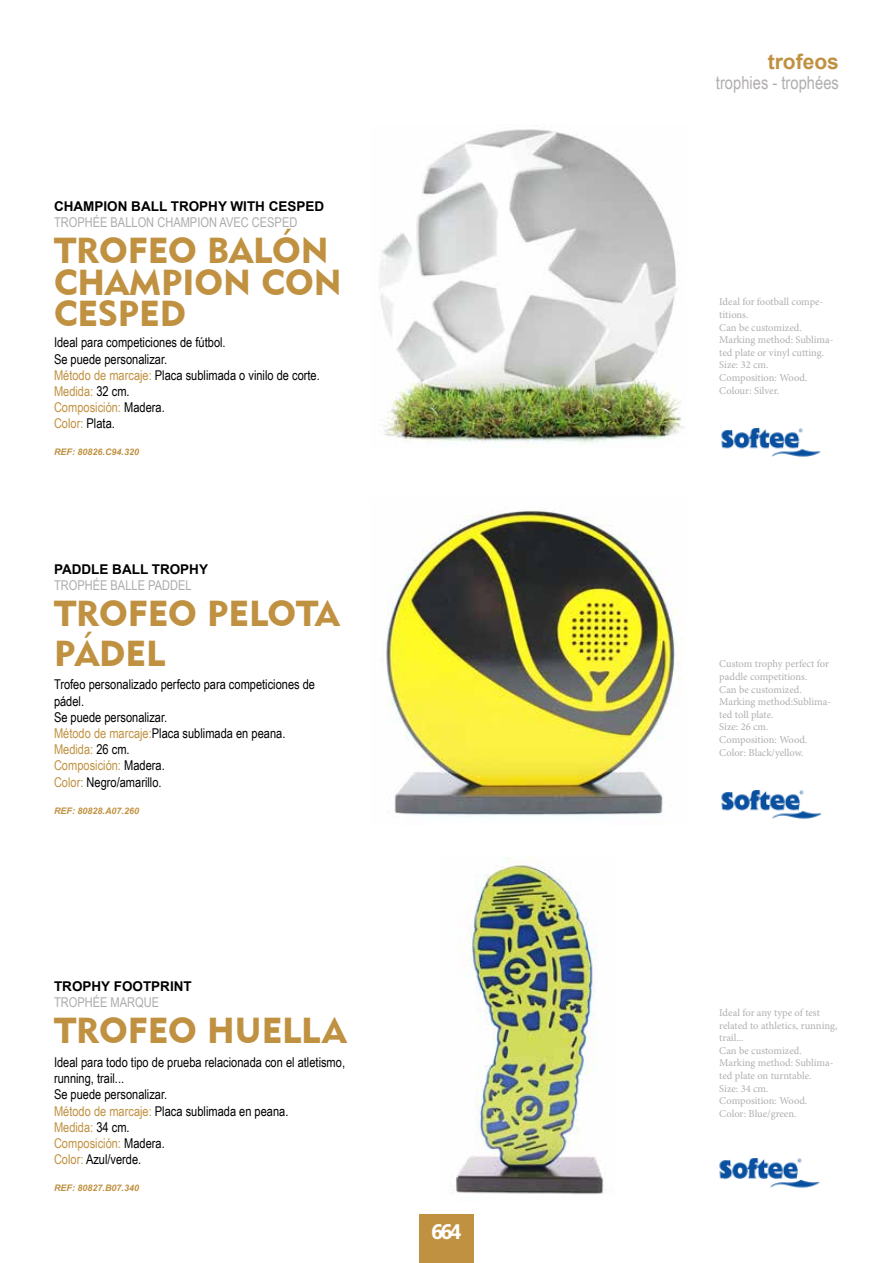
<style>
.page{position:relative;width:893px;height:1263px;background:#fff}
.page>*{position:absolute;margin:0;border:0;box-sizing:border-box;transform-origin:0 0}
.t1{font:36px/31.5px "Geometric 415 BT Black A";color:#c09141}
.t2{font:700 21px "Arial";color:#c09141}
.t3{font:700 21px "Microsoft Phags Pa";color:#fff}
.t4{font:18px "Arial Narrow";color:#b1aeae}
.t5{font:13.5px/16.2px "Arial Narrow";color:#000}
.t6{font:13.5px "Arial Narrow";color:#acacac}
.t7{font:700 13.5px "Arial";color:#000}
.t8{font:10.5px/12.6px "Minion Pro";color:#b1aeae}
.t9{font:italic 700 9px "Arial";color:#c09141}
.s1{color:#c09141}
</style>
<div class="page">
<div style="left:419px;top:1214px;width:55px;height:49px;background:#c09141"></div>
<img style="left:719px;top:1158px;width:101px;height:30px">
<img style="left:386px;top:509px;width:296px;height:307px">
<img style="left:453px;top:857px;width:152px;height:337px">
<img style="left:379px;top:125px;width:305px;height:319px">
<img style="left:721px;top:427px;width:100px;height:30px">
<img style="left:721px;top:789px;width:101px;height:30px">
<p class="t7" style="left:54px;top:197px;width:272px">CHAMPION BALL TROPHY WITH CESPED</p>
<p class="t6" style="left:54px;top:213px;width:245px">TROPHÉE BALLON CHAMPION AVEC CESPED</p>
<h1 class="t1" style="left:54px;top:234px;width:289px">TROFEO BALÓN<br>CHAMPION CON<br>CESPED</h1>
<p class="t5" style="left:54px;top:334px;width:267px">Ideal para competiciones de fútbol.<br>Se puede personalizar.<br><span class="s1">Método de marcaje:</span> Placa sublimada o vinilo de corte.<br><span class="s1">Medida:</span> 32 cm.<br><span class="s1">Composición:</span> Madera.<br><span class="s1">Color:</span> Plata.</p>
<p class="t9" style="left:54px;top:446px;width:87px">REF: 80826.C94.320</p>
<p class="t7" style="left:54px;top:559px;width:156px">PADDLE BALL TROPHY</p>
<p class="t6" style="left:54px;top:575px;width:139px">TROPHÉE BALLE PADDEL</p>
<h1 class="t1" style="left:54px;top:592px;width:287px;line-height:40.5px">TROFEO PELOTA<br>PÁDEL</h1>
<p class="t5" style="left:54px;top:676px;width:263px">Trofeo personalizado perfecto para competiciones de pádel.<br>Se puede personalizar.<br><span class="s1">Método de marcaje:</span>Placa sublimada en peana.<br><span class="s1">Medida:</span> 26 cm.<br><span class="s1">Composición:</span> Madera.<br><span class="s1">Color:</span> Negro/amarillo.</p>
<p class="t9" style="left:54px;top:804px;width:87px">REF: 80828.A07.260</p>
<p class="t7" style="left:54px;top:976px;width:139px">TROPHY FOOTPRINT</p>
<p class="t6" style="left:54px;top:992px;width:107px">TROPHÉE MARQUE</p>
<h1 class="t1" style="left:54px;top:1014px;width:294px">TROFEO HUELLA</h1>
<p class="t5" style="left:54px;top:1053px;width:293px">Ideal para todo tipo de prueba relacionada con el atletismo, running, trail...<br>Se puede personalizar.<br><span class="s1">Método de marcaje:</span> Placa sublimada en peana.<br><span class="s1">Medida:</span> 34 cm.<br><span class="s1">Composición:</span> Madera.<br><span class="s1">Color:</span> Azul/verde.</p>
<p class="t9" style="left:54px;top:1182px;width:87px">REF: 80827.B07.340</p>
<h2 class="t3" style="left:431px;top:1217px;width:32px">664</h2>
<h2 class="t2" style="left:768px;top:47px;width:73px">trofeos</h2>
<h3 class="t4" style="left:716px;top:69px;width:125px">trophies - trophées</h3>
<p class="t8" style="left:719px;top:296px;width:116px">Ideal for football compe&shy;titions.<br>Can be customized.<br>Marking method: Sublima&shy;ted plate or vinyl cutting.<br>Size: 32 cm.<br>Composition: Wood.<br>Colour: Silver.</p>
<p class="t8" style="left:719px;top:658px;width:113px">Custom trophy perfect for paddle competitions.<br>Can be customized.<br>Marking method:Sublima&shy;ted toll plate.<br>Size: 26 cm.<br>Composition: Wood.<br>Color: Black/yellow.</p>
<p class="t8" style="left:719px;top:1006px;width:120px">Ideal for any type of test related to athletics, running, trail...<br>Can be customized.<br>Marking method: Sublima&shy;ted plate on turntable.<br>Size: 34 cm.<br>Composition: Wood.<br>Color: Blue/green.</p>
</div>
